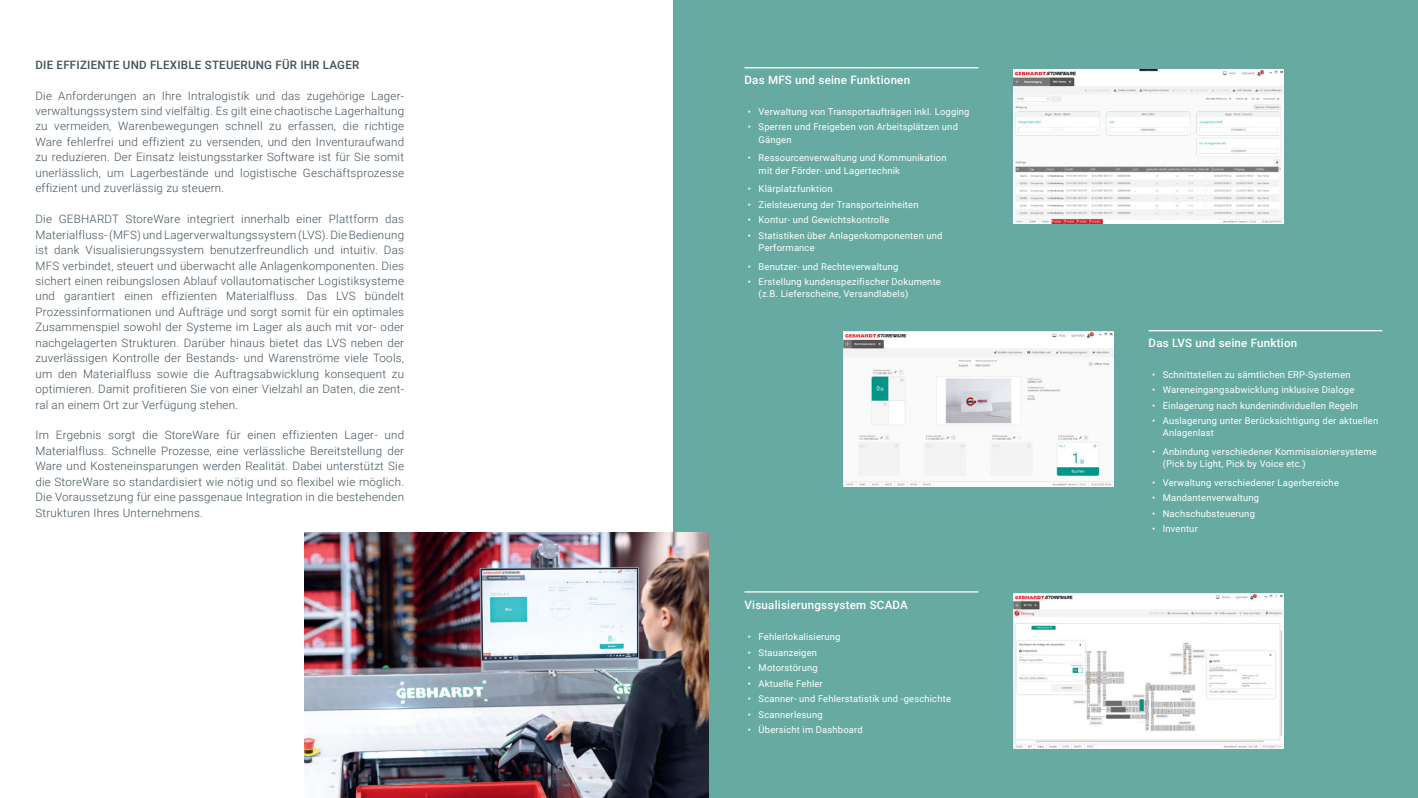
<style>
.page{position:relative;width:1418px;height:798px;background:#fff}
.page>*{position:absolute;margin:0;border:0;box-sizing:border-box;transform-origin:0 0}
.t1{font:300 11.5px/15.4px "Roboto";letter-spacing:.02em;color:#425159;text-align:justify}
.t2{font:500 11.5px "Roboto";letter-spacing:.02em;color:#fff}
.t3{font:500 11.5px "Roboto";letter-spacing:.02em;color:#425159}
.t4{font:9.38px/12.2px "Roboto";letter-spacing:.02em;color:#fff}
</style>
<div class="page">
<div style="left:673px;top:0;width:744px;height:797px;background:#67aaa2"></div>
<hr style="left:1148px;top:330px;width:234px;height:1px;background:#fff">
<hr style="left:744px;top:67px;width:234px;height:1px;background:#fff">
<hr style="left:744px;top:591px;width:234px;height:1px;background:#fff">
<img style="left:305px;top:532px;width:404px;height:265px">
<img style="left:1013px;top:69px;width:270px;height:154px">
<img style="left:843px;top:332px;width:270px;height:154px">
<img style="left:1013px;top:593px;width:270px;height:155px">
<p class="t3" style="left:35px;top:56px;width:325px">DIE EFFIZIENTE UND FLEXIBLE STEUERUNG FÜR IHR LAGER</p>
<p class="t1" style="left:35px;top:87px;width:370px">Die Anforderungen an Ihre Intralogistik und das zugehörige Lager&shy;verwaltungssystem sind vielfältig. Es gilt eine chaotische Lagerhaltung zu vermeiden, Warenbewegungen schnell zu erfassen, die richtige Ware fehlerfrei und effizient zu versenden, und den Inventuraufwand zu reduzieren. Der Einsatz leistungsstarker Software ist für Sie somit unerlässlich, um Lagerbestände und logistische Geschäftsprozesse effizient und zuverlässig zu steuern.</p>
<p class="t1" style="left:35px;top:211px;width:370px">Die GEBHARDT StoreWare integriert innerhalb einer Plattform das Materialfluss- (MFS) und Lagerverwaltungssystem (LVS). Die Bedienung ist dank Visualisierungssystem benutzerfreundlich und intuitiv. Das MFS verbindet, steuert und überwacht alle Anlagenkomponenten. Dies sichert einen reibungslosen Ablauf vollautomatischer Logistiksysteme und garantiert einen effizienten Materialfluss. Das LVS bündelt Prozessinformationen und Aufträge und sorgt somit für ein optimales Zusammenspiel sowohl der Systeme im Lager als auch mit vor- oder nachgelagerten Strukturen. Darüber hinaus bietet das LVS neben der zuverlässigen Kontrolle der Bestands- und Warenströme viele Tools, um den Materialfluss sowie die Auftragsabwicklung konsequent zu optimieren. Damit profitieren Sie von einer Vielzahl an Daten, die zent&shy;ral an einem Ort zur Verfügung stehen.</p>
<p class="t1" style="left:35px;top:427px;width:370px">Im Ergebnis sorgt die StoreWare für einen effizienten Lager- und Materialfluss. Schnelle Prozesse, eine verlässliche Bereitstellung der Ware und Kosteneinsparungen werden Realität. Dabei unterstützt Sie die StoreWare so standardisiert wie nötig und so flexibel wie möglich.<br>Die Voraussetzung für eine passgenaue Integration in die bestehenden Strukturen Ihres Unternehmens.</p>
<p class="t2" style="left:744px;top:72px;width:167px">Das MFS und seine Funktionen</p>
<p class="t4" style="left:748px;top:105px;width:223px">• Verwaltung von Transportaufträgen inkl. Logging</p>
<p class="t4" style="left:758px;top:121px;width:201px;text-indent:-11px">• Sperren und Freigeben von Arbeitsplätzen und<br>Gängen</p>
<p class="t4" style="left:758px;top:151px;width:189px;text-indent:-11px">• Ressourcenverwaltung und Kommunikation mit der Förder- und Lagertechnik</p>
<p class="t4" style="left:748px;top:182px;width:86px">• Klärplatzfunktion</p>
<p class="t4" style="left:748px;top:198px;width:172px">• Zielsteuerung der Transporteinheiten</p>
<p class="t4" style="left:748px;top:213px;width:143px">• Kontur- und Gewichtskontrolle</p>
<p class="t4" style="left:758px;top:229px;width:185px;text-indent:-11px">• Statistiken über Anlagenkomponenten und<br>Performance</p>
<p class="t4" style="left:748px;top:259px;width:152px">• Benutzer- und Rechteverwaltung</p>
<p class="t4" style="left:758px;top:275px;width:184px;text-indent:-11px">• Erstellung kundenspezifischer Dokumente (z.B. Lieferscheine, Versandlabels)</p>
<p class="t2" style="left:744px;top:597px;width:165px">Visualisierungssystem SCADA</p>
<p class="t4" style="left:748px;top:630px;width:94px">• Fehlerlokalisierung</p>
<p class="t4" style="left:748px;top:645px;width:71px">• Stauanzeigen</p>
<p class="t4" style="left:748px;top:661px;width:71px">• Motorstörung</p>
<p class="t4" style="left:748px;top:676px;width:76px">• Aktuelle Fehler</p>
<p class="t4" style="left:748px;top:692px;width:204px">• Scanner- und Fehlerstatistik und -geschichte</p>
<p class="t4" style="left:748px;top:707px;width:76px">• Scannerlesung</p>
<p class="t4" style="left:748px;top:723px;width:116px">• Übersicht im Dashboard</p>
<p class="t2" style="left:1148px;top:334px;width:150px">Das LVS und seine Funktion</p>
<p class="t4" style="left:1152px;top:368px;width:200px">• Schnittstellen zu sämtlichen ERP-Systemen</p>
<p class="t4" style="left:1152px;top:383px;width:204px">• Wareneingangsabwicklung inklusive Dialoge</p>
<p class="t4" style="left:1152px;top:398px;width:207px">• Einlagerung nach kundenindividuellen Regeln</p>
<p class="t4" style="left:1162px;top:414px;width:217px;text-indent:-11px">• Auslagerung unter Berücksichtigung der aktuellen<br>Anlagenlast</p>
<p class="t4" style="left:1162px;top:445px;width:215px;text-indent:-11px">• Anbindung verschiedener Kommissioniersysteme (Pick by Light, Pick by Voice etc.)</p>
<p class="t4" style="left:1152px;top:476px;width:188px">• Verwaltung verschiedener Lagerbereiche</p>
<p class="t4" style="left:1152px;top:491px;width:109px">• Mandantenverwaltung</p>
<p class="t4" style="left:1152px;top:506px;width:104px">• Nachschubsteuerung</p>
<p class="t4" style="left:1152px;top:522px;width:47px">• Inventur</p>
</div>
